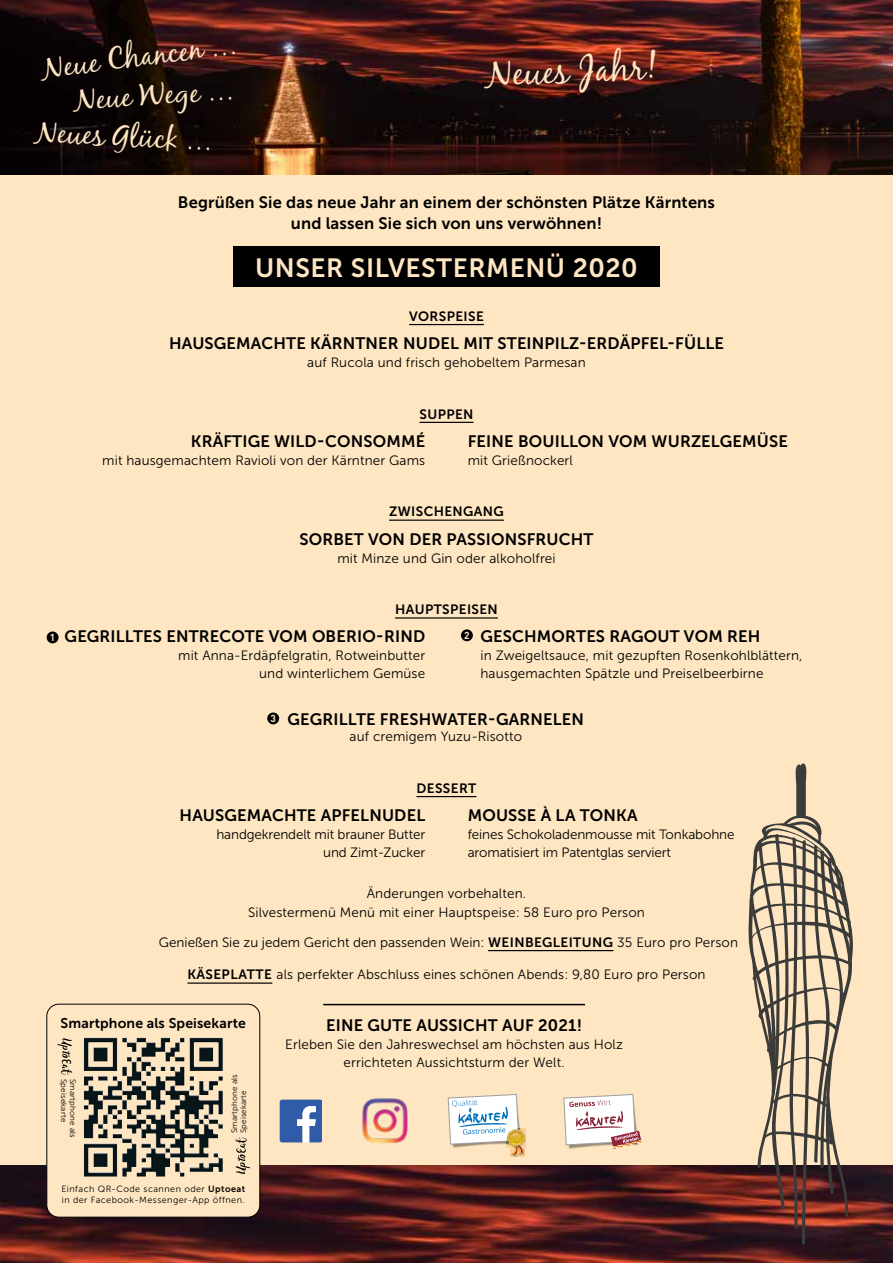
<style>
.page{position:relative;width:893px;height:1263px;background:#fee6c2}
.page>*{position:absolute;margin:0;border:0;box-sizing:border-box;transform-origin:0 0}
.t1{font:36px "Black Jack";color:#fee6c2}
.t2{font:30px "Black Jack";color:#fee6c2}
.t3{font:26.25px "Museo Sans 700";letter-spacing:.02em;color:#fee6c2}
.t4{font:16.5px/21px "Museo Sans 700";letter-spacing:.01em;color:#000;text-align:center}
.t5{font:14.1px "Museo Sans 700";letter-spacing:.01em;color:#000}
.t6{font:13.5px/18px "Museo Sans 300";letter-spacing:.01em;color:#000;text-align:center}
.t7{font:13.5px/18px "Museo Sans 300";letter-spacing:-.01em;color:#000;text-align:right}
.t8{font:13.5px "Museo Sans 700";letter-spacing:.03em;color:#000}
.t9{font:700 10.05px "DIN";color:#fee6c2}
.t10{font:9px/11.1px "Museo Sans 300";letter-spacing:.05em;color:#000}
.t11{font:7.95px/9px "Museo Sans 300";letter-spacing:.02em;color:#000}
.s1{font-family:"Museo Sans 700"}
</style>
<div class="page">
<img style="left:0;top:0;width:893px;height:174px">
<img style="left:0;top:1165px;width:893px;height:98px">
<div style="left:233px;top:247px;width:427px;height:40px;background:#000"></div>
<hr style="left:409px;top:324px;width:75px;height:1px;background:#000">
<hr style="left:419px;top:422px;width:54px;height:1px;background:#000">
<hr style="left:389px;top:520px;width:115px;height:1px;background:#000">
<hr style="left:395px;top:617px;width:103px;height:2px;background:#000">
<hr style="left:417px;top:796px;width:59px;height:1px;background:#000">
<hr style="left:488px;top:950px;width:125px;height:1px;background:#000">
<hr style="left:187px;top:982px;width:85px;height:2px;background:#000">
<hr style="left:323px;top:1004px;width:262px;height:1px;background:#000">
<div style="left:47px;top:631px;width:12px;height:12px;background:#000;border-radius:50%"></div>
<div style="left:461px;top:629px;width:12px;height:12px;background:#000;border-radius:50%"></div>
<div style="left:267px;top:712px;width:12px;height:12px;background:#000;border-radius:50%"></div>
<svg style="left:563px;top:1094px;width:79px;height:55px;background:#e8d6d1"></svg>
<svg style="left:280px;top:1099px;width:42px;height:43px;background:#5b7db9"></svg>
<img style="left:362px;top:1098px;width:45px;height:45px">
<svg style="left:448px;top:1094px;width:77px;height:62px"></svg>
<svg style="left:746px;top:763px;width:112px;height:482px"></svg>
<svg style="left:47px;top:1004px;width:213px;height:213px"></svg>
<div style="left:46px;top:1004px;width:214px;height:213px;border:1px solid #000;border-radius:12px"></div>
<img style="left:84px;top:1038px;width:77px;height:62px">
<svg style="left:57px;top:1038px;width:15px;height:37px"></svg>
<svg style="left:235px;top:1137px;width:15px;height:37px"></svg>
<h2 class="t2" style="left:39px;top:50px;width:197px;rotate:-7deg">Neue Chancen …</h2>
<h1 class="t1" style="left:484px;top:53px;width:173px;rotate:-3deg">Neues Jahr!</h1>
<h2 class="t2" style="left:36px;top:113px;width:178px;rotate:3deg">Neues Glück …</h2>
<h2 class="t2" style="left:72px;top:82px;width:160px;rotate:-4deg">Neue Wege …</h2>
<p class="t4" style="left:178px;top:192px;width:539px">Begrüßen Sie das neue Jahr an einem der schönsten Plätze Kärntens und lassen Sie sich von uns verwöhnen!</p>
<h3 class="t3" style="left:255px;top:253px;width:384px">UNSER SILVESTERMENÜ 2020</h3>
<p class="t8" style="left:409px;top:309px;width:76px">VORSPEISE</p>
<p class="t4" style="left:169px;top:333px;width:556px">HAUSGEMACHTE KÄRNTNER NUDEL MIT STEINPILZ-ERDÄPFEL-FÜLLE</p>
<p class="t6" style="left:307px;top:353px;width:280px">auf Rucola und frisch gehobeltem Parmesan</p>
<p class="t8" style="left:419px;top:406px;width:55px">SUPPEN</p>
<p class="t4" style="left:191px;top:431px;width:236px">KRÄFTIGE WILD-CONSOMMÉ</p>
<p class="t6" style="left:102px;top:451px;width:324px">mit hausgemachtem Ravioli von der Kärntner Gams</p>
<p class="t4" style="left:468px;top:431px;width:322px">FEINE BOUILLON VOM WURZELGEMÜSE</p>
<p class="t6" style="left:468px;top:451px;width:107px">mit Grießnockerl</p>
<p class="t8" style="left:389px;top:504px;width:116px">ZWISCHENGANG</p>
<p class="t4" style="left:299px;top:528px;width:295px">SORBET VON DER PASSIONSFRUCHT</p>
<p class="t6" style="left:337px;top:549px;width:220px">mit Minze und Gin oder alkoholfrei</p>
<p class="t8" style="left:395px;top:602px;width:104px">HAUPTSPEISEN</p>
<p class="t4" style="left:65px;top:626px;width:362px">GEGRILLTES ENTRECOTE VOM OBERIO-RIND</p>
<p class="t6" style="left:178px;top:647px;width:249px;text-align:right">mit Anna-Erdäpfelgratin, Rotweinbutter und winterlichem Gemüse</p>
<p class="t4" style="left:480px;top:626px;width:281px">GESCHMORTES RAGOUT VOM REH</p>
<p class="t6" style="left:480px;top:647px;width:323px;text-align:left">in Zweigeltsauce, mit gezupften Rosenkohlblättern, hausgemachten Spätzle und Preiselbeerbirne</p>
<p class="t4" style="left:288px;top:708px;width:298px">GEGRILLTE FRESHWATER-GARNELEN</p>
<p class="t6" style="left:350px;top:728px;width:174px">auf cremigem Yuzu-Risotto</p>
<p class="t8" style="left:417px;top:781px;width:61px">DESSERT</p>
<p class="t4" style="left:180px;top:805px;width:247px">HAUSGEMACHTE APFELNUDEL</p>
<p class="t7" style="left:216px;top:825px;width:210px">handgekrendelt mit brauner Butter und Zimt-Zucker</p>
<p class="t9" style="left:50px;top:630px;width:7px">1</p>
<p class="t9" style="left:464px;top:628px;width:7px">2</p>
<p class="t9" style="left:270px;top:711px;width:7px">3</p>
<p class="t4" style="left:468px;top:805px;width:171px">MOUSSE À LA TONKA</p>
<p class="t7" style="left:468px;top:825px;width:268px;text-align:left">feines Schokoladenmousse mit Tonkabohne aromatisiert im Patentglas serviert</p>
<p class="t6" style="left:248px;top:883px;width:398px;line-height:19.5px">Änderungen vorbehalten.<br>Silvestermenü Menü mit einer Hauptspeise: 58 Euro pro Person</p>
<p class="t6" style="left:159px;top:933px;width:581px">Genießen Sie zu jedem Gericht den passenden Wein: <span class="s1">WEINBEGLEITUNG</span> 35 Euro pro Person</p>
<p class="t6" style="left:187px;top:966px;width:520px"><span class="s1">KÄSEPLATTE</span> als perfekter Abschluss eines schönen Abends: 9,80 Euro pro Person</p>
<p class="t4" style="left:326px;top:1015px;width:257px">EINE GUTE AUSSICHT AUF 2021!</p>
<p class="t6" style="left:285px;top:1035px;width:339px">Erleben Sie den Jahreswechsel am höchsten aus Holz errichteten Aussichtsturm der Welt.</p>
<p class="t5" style="left:61px;top:1015px;width:187px">Smartphone als Speisekarte</p>
<p class="t11" style="left:68px;top:1079px;width:45px;rotate:90deg">Speisekarte</p>
<p class="t11" style="left:77px;top:1079px;width:61px;rotate:90deg">Smartphone als</p>
<p class="t11" style="left:230px;top:1133px;width:61px;rotate:-90deg">Smartphone als<br>Speisekarte</p>
<p class="t10" style="left:61px;top:1183px;width:185px">Einfach QR-Code scannen oder <span class="s1">Uptoeat </span>in der Facebook-Messenger-App öffnen.</p>
</div>
